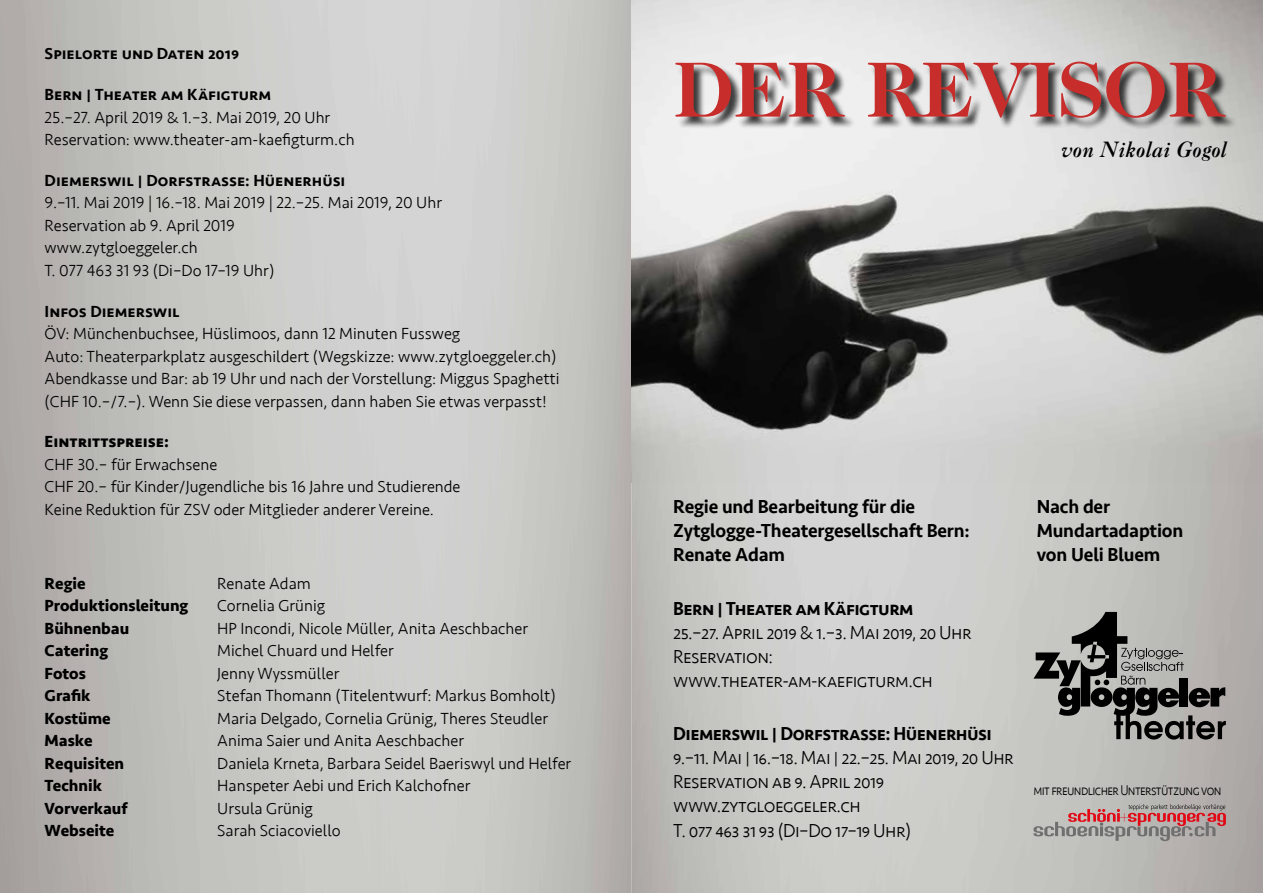
<style>
.page{position:relative;width:1263px;height:893px;background:#fff}
.page>*{position:absolute;margin:0;border:0;box-sizing:border-box;transform-origin:0 0}
.t1{font:700 79.05px "Caslon 224 Std";color:#c72d2b}
.t2{font:italic 21.15px "Caslon 3 LT Std";letter-spacing:.005em;color:#000}
.t3{font:300 19.35px/24.2px "Seravek";letter-spacing:-.03em;color:#000;scale:.96 1}
.t4{font:500 19.35px/24.2px "Seravek";letter-spacing:-.01em;color:#000}
.t5{font:500 19.35px "Seravek";letter-spacing:-.03em;color:#000;scale:.96 1}
.t6{font:300 16.5px/22.5px "Seravek";color:#000}
.t7{font:700 16.5px "Seravek";color:#000}
.t8{font:500 16.5px "Seravek";color:#000}
.t9{font:300 14.55px "Seravek";letter-spacing:-.05em;color:#000;scale:.84 1}
</style>
<div class="page">
<img style="left:631px;top:0;width:632px;height:446px">
<div style="left:677px;top:63px;width:560px;height:67px;background:#000;opacity:.75"></div>
<svg style="left:1033px;top:612px;width:193px;height:128px"></svg>
<svg style="left:1033px;top:804px;width:193px;height:37px"></svg>
<p class="t8" style="left:45px;top:44px;width:196px">Spielorte und Daten 2019</p>
<p class="t8" style="left:45px;top:84px;width:228px">Bern | Theater am Käfigturm</p>
<p class="t6" style="left:45px;top:106px;width:312px">25.–27. April 2019 &amp; 1.–3. Mai 2019, 20 Uhr<br>Reservation: www.theater-am-kaefigturm.ch</p>
<p class="t8" style="left:45px;top:170px;width:302px">Diemerswil | Dorfstrasse: Hüenerhüsi</p>
<p class="t6" style="left:45px;top:192px;width:399px">9.–11. Mai 2019 | 16.–18. Mai 2019 | 22.–25. Mai 2019, 20 Uhr Reservation ab 9. April 2019<br>www.zytgloeggeler.ch<br>T. 077 463 31 93 (Di–Do 17–19 Uhr)</p>
<p class="t8" style="left:45px;top:301px;width:137px">Infos Diemerswil</p>
<p class="t6" style="left:45px;top:323px;width:516px">ÖV: Münchenbuchsee, Hüslimoos, dann 12 Minuten Fussweg<br>Auto: Theaterparkplatz ausgeschildert (Wegskizze: www.zytgloeggeler.ch)<br>Abendkasse und Bar: ab 19 Uhr und nach der Vorstellung: Miggus Spaghetti (CHF 10.–/7.–). Wenn Sie diese verpassen, dann haben Sie etwas verpasst!</p>
<p class="t7" style="left:45px;top:429px;width:126px">Eintrittspreise:</p>
<p class="t6" style="left:45px;top:453px;width:417px">CHF 30.– für Erwachsene<br>CHF 20.– für Kinder/Jugendliche bis 16 Jahre und Studierende<br>Keine Reduktion für ZSV oder Mitglieder anderer Vereine.</p>
<p class="t7" style="left:45px;top:570px;width:42px">Regie</p>
<p class="t6" style="left:217px;top:572px;width:95px">Renate Adam</p>
<p class="t7" style="left:45px;top:592px;width:145px">Produktionsleitung</p>
<p class="t6" style="left:217px;top:595px;width:109px">Cornelia Grünig</p>
<p class="t7" style="left:45px;top:615px;width:86px">Bühnenbau</p>
<p class="t6" style="left:217px;top:617px;width:312px">HP Incondi, Nicole Müller, Anita Aeschbacher</p>
<p class="t7" style="left:45px;top:637px;width:65px">Catering</p>
<p class="t6" style="left:217px;top:640px;width:178px">Michel Chuard und Helfer</p>
<p class="t7" style="left:45px;top:660px;width:43px">Fotos</p>
<p class="t6" style="left:217px;top:662px;width:124px">Jenny Wyssmüller</p>
<p class="t7" style="left:45px;top:682px;width:47px">Grafik</p>
<p class="t6" style="left:217px;top:685px;width:340px">Stefan Thomann (Titelentwurf: Markus Bomholt)</p>
<p class="t7" style="left:45px;top:705px;width:68px">Kostüme</p>
<p class="t6" style="left:217px;top:707px;width:332px">Maria Delgado, Cornelia Grünig, Theres Steudler</p>
<p class="t7" style="left:45px;top:727px;width:49px">Maske</p>
<p class="t6" style="left:217px;top:730px;width:248px">Anima Saier und Anita Aeschbacher</p>
<p class="t7" style="left:45px;top:750px;width:81px">Requisiten</p>
<p class="t6" style="left:217px;top:752px;width:356px">Daniela Krneta, Barbara Seidel Baeriswyl und Helfer</p>
<p class="t7" style="left:45px;top:772px;width:59px">Technik</p>
<p class="t6" style="left:217px;top:775px;width:255px">Hanspeter Aebi und Erich Kalchofner</p>
<p class="t7" style="left:45px;top:795px;width:84px">Vorverkauf</p>
<p class="t6" style="left:217px;top:797px;width:97px">Ursula Grünig</p>
<p class="t7" style="left:45px;top:817px;width:71px">Webseite</p>
<p class="t6" style="left:217px;top:820px;width:125px">Sarah Sciacoviello</p>
<h1 class="t1" style="left:673px;top:43px;width:551px">DER REVISOR</h1>
<p class="t2" style="left:1061px;top:137px;width:167px">von Nikolai Gogol</p>
<p class="t4" style="left:673px;top:494px;width:298px">Regie und Bearbeitung für die<br>Zytglogge-Theatergesellschaft Bern:<br>Renate Adam</p>
<p class="t4" style="left:1037px;top:494px;width:148px">Nach der<br>Mundartadaption von Ueli Bluem</p>
<p class="t5" style="left:673px;top:596px;width:252px">Bern | Theater am Käfigturm</p>
<p class="t3" style="left:673px;top:621px;width:312px">25.–27. April 2019 &amp; 1.–3. Mai 2019, 20 Uhr<br>Reservation: www.theater-am-kaefigturm.ch</p>
<p class="t5" style="left:673px;top:721px;width:334px">Diemerswil | Dorfstrasse: Hüenerhüsi</p>
<p class="t3" style="left:673px;top:746px;width:356px">9.–11. Mai | 16.–18. Mai | 22.–25. Mai 2019, 20 Uhr Reservation ab 9. April 2019 www.zytgloeggeler.ch<br>T. 077 463 31 93 (Di–Do 17–19 Uhr)</p>
<p class="t9" style="left:1033px;top:781px;width:225px">mit freundlicher Unterstützung von</p>
</div>
